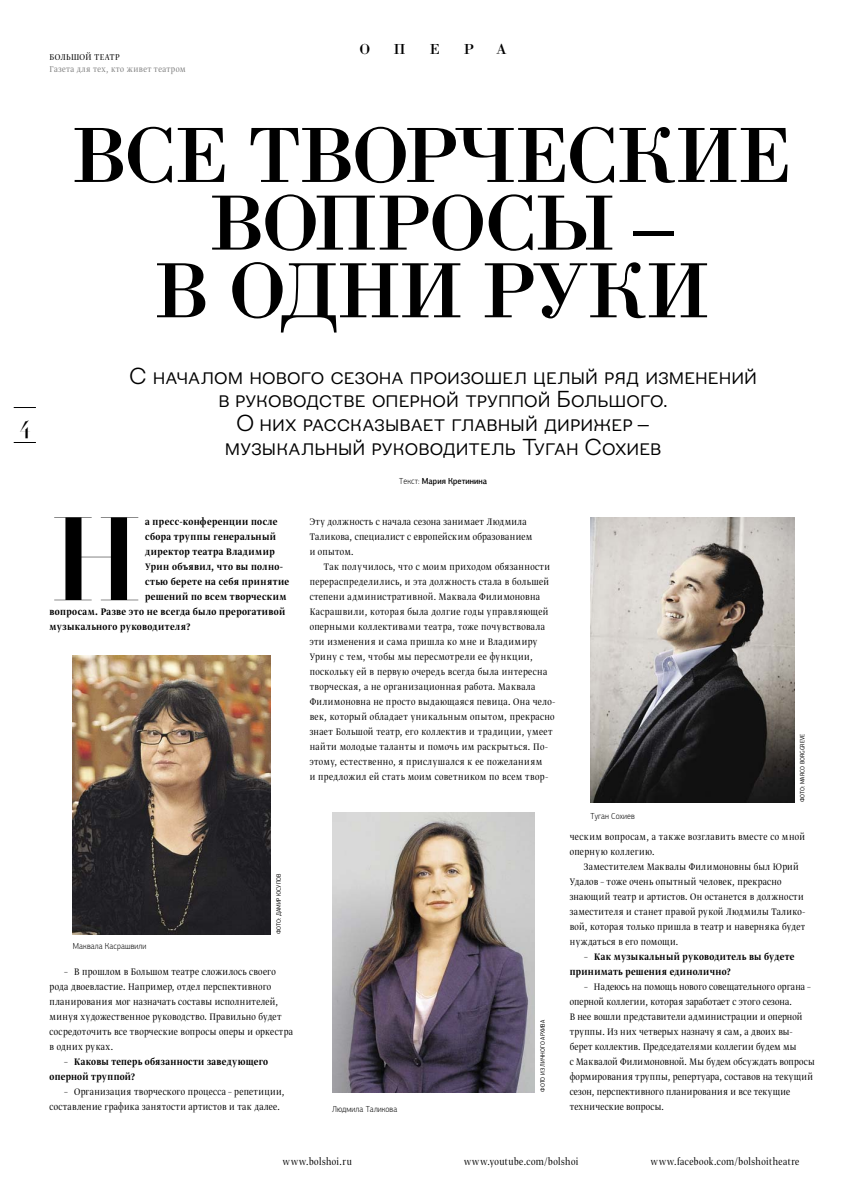
<style>
.page{position:relative;width:844px;height:1191px;background:#fff}
.page>*{position:absolute;margin:0;border:0;box-sizing:border-box;transform-origin:0 0}
.t1{font:117px "Borjomi Light C";color:#000}
.t2{font:80.75px/67.6px "Borjomi C";letter-spacing:-.025em;color:#000;text-align:center}
.t3{font:22.62px "Borjomi Light C";color:#000}
.t4{font:22.5px/23.8px "Figgins Sans";color:#000;text-align:center}
.t5{font:15px "Borjomi C";color:#000}
.t6{font:11.25px/15px "Greta Dis Nar Pro Lig";letter-spacing:.035em;color:#000}
.t7{font:11.25px/15px "Greta Dis Nar Pro Med";letter-spacing:.035em;color:#000}
.t8{font:10px "Greta Dis Nar Pro Lig";color:#7c7c7c}
.t9{font:10px "Greta Dis Nar Pro Lig";letter-spacing:.045em;color:#000}
.t10{font:300 8.75px "PF Agora Sans Pro";letter-spacing:.01em;color:#000;scale:.9 1}
.t11{font:500 8.75px "PF Agora Sans Pro";letter-spacing:.01em;color:#000;scale:.9 1}
.t12{font:6.25px "PF Agora Sans Pro";color:#000;scale:.9 1}
.s1{font-weight:300}
</style>
<div class="page">
<img style="left:73px;top:656px;width:197px;height:278px">
<img style="left:590px;top:517px;width:204px;height:285px">
<img style="left:332px;top:812px;width:202px;height:280px">
<svg style="left:14px;top:442px;width:22px;height:1px"></svg>
<svg style="left:14px;top:407px;width:22px;height:1px"></svg>
<p class="t9" style="left:50px;top:52px;width:72px">БОЛЬШОЙ ТЕАТР</p>
<p class="t8" style="left:50px;top:64px;width:137px">Газета для тех, кто живет театром</p>
<h3 class="t5" style="left:359px;top:43px;width:12px">О</h3>
<h3 class="t5" style="left:393px;top:43px;width:13px">П</h3>
<h3 class="t5" style="left:429px;top:43px;width:12px">Е</h3>
<h3 class="t5" style="left:463px;top:43px;width:12px">Р</h3>
<h3 class="t5" style="left:496px;top:43px;width:12px">А</h3>
<h3 class="t3" style="left:20px;top:415px;width:12px">4</h3>
<h2 class="t2" style="left:73px;top:129px;width:720px">ВСЕ ТВОРЧЕСКИЕ<br>ВОПРОСЫ –<br>В ОДНИ РУКИ</h2>
<h3 class="t4" style="left:129px;top:366px;width:629px">С НАЧАЛОМ НОВОГО СЕЗОНА ПРОИЗОШЕЛ ЦЕЛЫЙ РЯД ИЗМЕНЕНИЙ В РУКОВОДСТВЕ ОПЕРНОЙ ТРУППОЙ БОЛЬШОГО.<br>О НИХ РАССКАЗЫВАЕТ ГЛАВНЫЙ ДИРИЖЕР –<br>МУЗЫКАЛЬНЫЙ РУКОВОДИТЕЛЬ ТУГАН СОХИЕВ</h3>
<p class="t11" style="left:399px;top:478px;width:99px"><span class="s1">Текст:</span> Мария Кретинина</p>
<h1 class="t1" style="left:50px;top:515px;width:95px">Н</h1>
<p class="t7" style="left:145px;top:515px;width:134px">а пресс-конференции после</p>
<p class="t6" style="left:309px;top:515px;width:224px">Эту должность с начала сезона занимает Людмила<br>Таликова, специалист с европейским образованием и опытом.</p>
<p class="t6" style="left:309px;top:560px;width:247px;text-indent:14px">Так получилось, что с моим приходом обязанности перераспределились, и эта должность стала в большей степени административной. Маквала Филимоновна Касрашвили, которая была долгие годы управляющей оперными коллективами театра, тоже почувствовала эти изменения и сама пришла ко мне и Владимиру Урину с тем, чтобы мы пересмотрели ее функции, поскольку ей в первую очередь всегда была интересна творческая, а не организационная работа. Маквала Филимоновна не просто выдающаяся певица. Она чело&shy;век, который обладает уникальным опытом, прекрасно знает Большой театр, его коллектив и традиции, умеет найти молодые таланты и помочь им раскрыться. По&shy;этому, естественно, я прислушался к ее пожеланиям<br>и предложил ей стать моим советником по всем твор-</p>
<p class="t7" style="left:145px;top:530px;width:132px">сбора труппы генеральный</p>
<p class="t7" style="left:145px;top:545px;width:131px">директор театра Владимир</p>
<p class="t7" style="left:145px;top:560px;width:139px">Урин объявил, что вы полно-</p>
<p class="t7" style="left:145px;top:575px;width:145px">стью берете на себя принятие</p>
<p class="t7" style="left:145px;top:590px;width:143px">решений по всем творческим</p>
<p class="t7" style="left:50px;top:605px;width:237px">вопросам. Разве это не всегда было прерогативой</p>
<p class="t7" style="left:50px;top:620px;width:142px">музыкального руководителя?</p>
<p class="t10" style="left:590px;top:812px;width:51px">Туган Сохиев</p>
<p class="t12" style="left:799px;top:802px;width:77px;rotate:-90deg">ФОТО: MARCO BORGGREVE</p>
<p class="t10" style="left:73px;top:942px;width:83px">Маквала Касрашвили</p>
<p class="t12" style="left:276px;top:934px;width:69px;rotate:-90deg">ФОТО: ДАМИР ЮСУПОВ</p>
<p class="t6" style="left:50px;top:965px;width:245px;text-indent:14px">– В прошлом в Большом театре сложилось своего рода двоевластие. Например, отдел перспективного планирования мог назначать составы исполнителей, минуя художественное руководство. Правильно будет сосредоточить все творческие вопросы оперы и оркестра в одних руках.</p>
<p class="t7" style="left:50px;top:1055px;width:220px;text-indent:14px">– Каковы теперь обязанности заведующего оперной труппой?</p>
<p class="t6" style="left:50px;top:1085px;width:236px;text-indent:14px">– Организация творческого процесса– репетиции, составление графика занятости артистов и так далее.</p>
<p class="t10" style="left:332px;top:1105px;width:74px">Людмила Таликова</p>
<p class="t12" style="left:540px;top:1092px;width:81px;rotate:-90deg">ФОТО ИЗ ЛИЧНОГО АРХИВА</p>
<p class="t6" style="left:569px;top:830px;width:237px">ческим вопросам, а также возглавить вместе со мной оперную коллегию.</p>
<p class="t6" style="left:569px;top:860px;width:237px;text-indent:14px">Заместителем Маквалы Филимоновны был Юрий Удалов – тоже очень опытный человек, прекрасно знающий театр и артистов. Он останется в должности заместителя и станет правой рукой Людмилы Талико&shy;вой, которая только пришла в театр и наверняка будет нуждаться в его помощи.</p>
<p class="t7" style="left:569px;top:950px;width:226px;text-indent:14px">– Как музыкальный руководитель вы будете принимать решения единолично?</p>
<p class="t6" style="left:569px;top:980px;width:246px;text-indent:14px">– Надеюсь на помощь нового совещательного органа– оперной коллегии, которая заработает с этого сезона.<br>В нее вошли представители администрации и оперной труппы. Из них четверых назначу я сам, а двоих вы&shy;берет коллектив. Председателями коллегии будем мы<br>с Маквалой Филимоновной. Мы будем обсуждать вопросы формирования труппы, репертуара, составов на текущий сезон, перспективного планирования и все текущие технические вопросы.</p>
<p class="t6" style="left:283px;top:1154px;width:70px">www.bolshoi.ru</p>
<p class="t6" style="left:464px;top:1154px;width:116px">www.youtube.com/bolshoi</p>
<p class="t6" style="left:650px;top:1154px;width:150px">www.facebook.com/bolshoitheatre</p>
</div>
